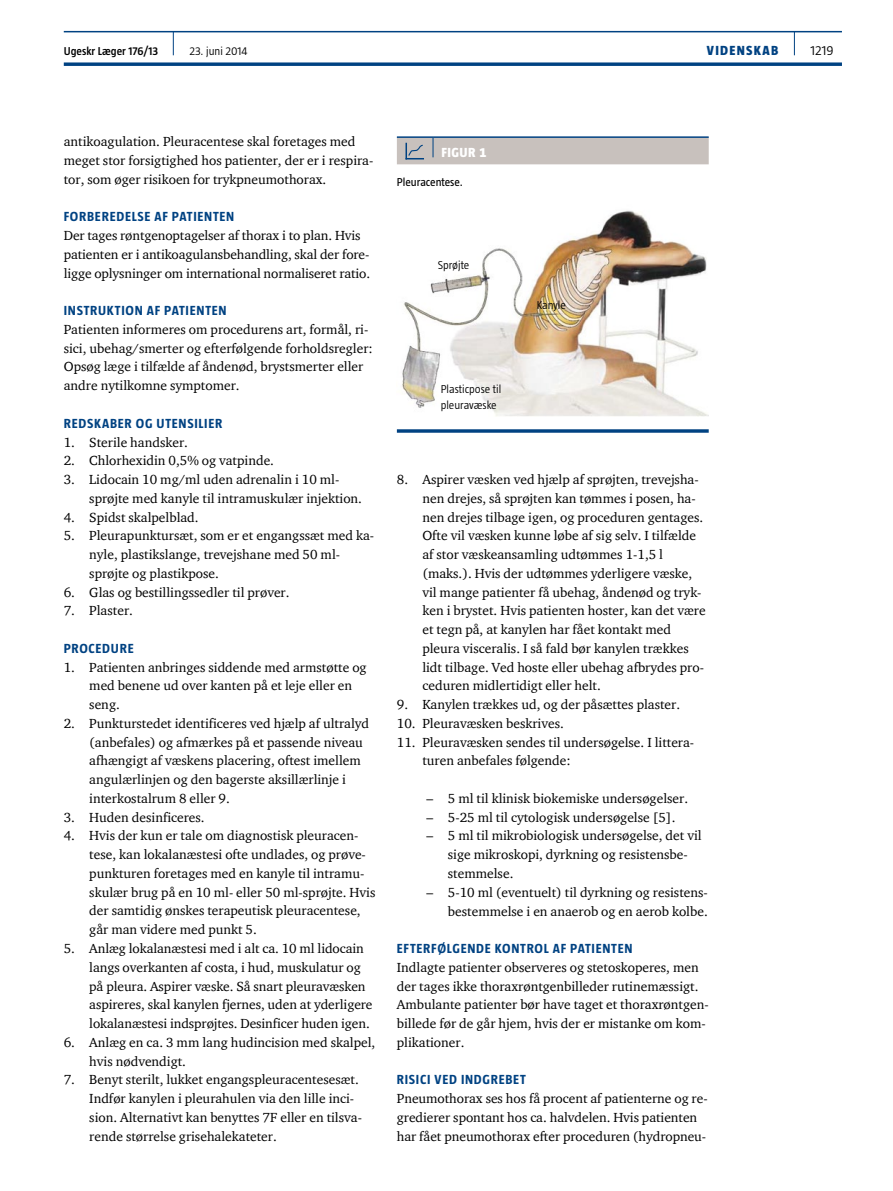
<style>
.page{position:relative;width:893px;height:1191px;background:#fff}
.page>*{position:absolute;margin:0;border:0;box-sizing:border-box;transform-origin:0 0}
.t1{font:13.5px/18.8px "ITC Charter Com";color:#000}
.t2{font:700 13.5px "Taz";letter-spacing:.055em;color:#004282}
.t3{font:800 13.5px "Taz";letter-spacing:.095em;color:#004282}
.t4{font:800 13.5px "Taz";letter-spacing:.035em;color:#fff}
.t5{font:300 13.5px "Taz";color:#000}
.t6{font:300 11.7px/15.8px "Taz";color:#000}
.t7{font:600 11.7px "Taz";color:#000}
.t8{font:11.7px "Taz";color:#000}
</style>
<div class="page">
<hr style="left:64px;top:31px;width:778px;height:1px;background:#004282">
<svg style="left:64px;top:62px;width:778px;height:4px;background:#225b92"></svg>
<svg style="left:794px;top:32px;width:1px;height:23px"></svg>
<svg style="left:173px;top:32px;width:1px;height:23px"></svg>
<hr style="left:397px;top:136px;width:36px;height:2px;background:#004282">
<hr style="left:433px;top:136px;width:276px;height:2px;background:#004282">
<div style="left:397px;top:137px;width:312px;height:27px;background:#c8c1bd"></div>
<img style="left:402px;top:210px;width:307px;height:206px">
<svg style="left:397px;top:429px;width:312px;height:4px"></svg>
<p class="t7" style="left:64px;top:45px;width:96px">Ugeskr Læger 176/13</p>
<p class="t6" style="left:189px;top:43px;width:60px">23. juni 2014</p>
<p class="t3" style="left:707px;top:43px;width:73px">VIDENSKAB</p>
<p class="t5" style="left:810px;top:43px;width:25px">1219</p>
<p class="t1" style="left:64px;top:132px;width:311px">antikoagulation. Pleuracentese skal foretages med meget stor forsigtighed hos patienter, der er i respira&shy;tor, som øger risikoen for trykpneumothorax.</p>
<p class="t2" style="left:64px;top:209px;width:172px">FORBEREDELSE AF PATIENTEN</p>
<p class="t1" style="left:64px;top:226px;width:308px">Der tages røntgenoptagelser af thorax i to plan. Hvis patienten er i antikoagulansbehandling, skal der fore&shy;ligge oplysninger om international normaliseret ratio.</p>
<p class="t2" style="left:64px;top:303px;width:164px">INSTRUKTION AF PATIENTEN</p>
<p class="t1" style="left:64px;top:320px;width:311px">Patienten informeres om procedurens art, formål, ri&shy;sici, ubehag/smerter og efterfølgende forholdsregler:<br>Opsøg læge i tilfælde af åndenød, brystsmerter eller andre nytilkomne symptomer.</p>
<p class="t2" style="left:64px;top:415px;width:160px">REDSKABER OG UTENSILIER</p>
<p class="t1" style="left:64px;top:432px;width:126px">1. Sterile handsker.</p>
<p class="t1" style="left:64px;top:451px;width:212px">2. Chlorhexidin 0,5% og vatpinde.</p>
<p class="t1" style="left:89px;top:470px;width:274px;text-indent:-26px">3. Lidocain 10 mg/ml uden adrenalin i 10 ml&shy;sprøjte med kanyle til intramuskulær injektion.</p>
<p class="t1" style="left:64px;top:507px;width:136px">4. Spidst skalpelblad.</p>
<p class="t1" style="left:89px;top:526px;width:286px;text-indent:-26px">5. Pleurapunktursæt, som er et engangssæt med ka&shy;nyle, plastikslange, trevejshane med 50 ml&shy;sprøjte og plastikpose.</p>
<p class="t1" style="left:64px;top:582px;width:227px">6. Glas og bestillingssedler til prøver.</p>
<p class="t1" style="left:64px;top:601px;width:71px">7. Plaster.</p>
<p class="t2" style="left:64px;top:640px;width:71px">PROCEDURE</p>
<p class="t1" style="left:89px;top:657px;width:279px;text-indent:-26px">1. Patienten anbringes siddende med armstøtte og med benene ud over kanten på et leje eller en seng.</p>
<p class="t1" style="left:89px;top:713px;width:281px;text-indent:-26px">2. Punkturstedet identificeres ved hjælp af ultralyd (anbefales) og afmærkes på et passende niveau afhængigt af væskens placering, oftest imellem angulærlinjen og den bagerste aksillærlinje i interkostalrum 8 eller 9.</p>
<p class="t1" style="left:64px;top:807px;width:142px">3. Huden desinficeres.</p>
<p class="t1" style="left:89px;top:826px;width:288px;text-indent:-26px">4. Hvis der kun er tale om diagnostisk pleuracen&shy;tese, kan lokalanæstesi ofte undlades, og prøve&shy;punkturen foretages med en kanyle til intramu&shy;skulær brug på en 10 ml- eller 50 ml-sprøjte. Hvis der samtidig ønskes terapeutisk pleuracentese, går man videre med punkt 5.</p>
<p class="t1" style="left:89px;top:938px;width:285px;text-indent:-26px">5. Anlæg lokalanæstesi med i alt ca. 10 ml lidocain langs overkanten af costa, i hud, muskulatur og på pleura. Aspirer væske. Så snart pleuravæsken aspireres, skal kanylen fjernes, uden at yderligere lokalanæstesi indsprøjtes. Desinficer huden igen.</p>
<p class="t1" style="left:89px;top:1032px;width:288px;text-indent:-26px">6. Anlæg en ca. 3 mm lang hudincision med skalpel, hvis nødvendigt.</p>
<p class="t1" style="left:89px;top:1070px;width:274px;text-indent:-26px">7. Benyt sterilt, lukket engangspleuracentesesæt.<br>Indfør kanylen i pleurahulen via den lille inci&shy;sion. Alternativt kan benyttes 7F eller en tilsva&shy;rende størrelse grisehalekateter.</p>
<p class="t4" style="left:441px;top:145px;width:46px">FIGUR 1</p>
<p class="t8" style="left:397px;top:176px;width:67px">Pleuracentese.</p>
<p class="t6" style="left:438px;top:256px;width:33px">Sprøjte</p>
<p class="t6" style="left:441px;top:381px;width:62px">Plasticpose til pleuravæske</p>
<p class="t6" style="left:537px;top:297px;width:31px">Kanyle</p>
<p class="t1" style="left:422px;top:470px;width:285px;text-indent:-26px">8. Aspirer væsken ved hjælp af sprøjten, trevejsha&shy;nen drejes, så sprøjten kan tømmes i posen, ha&shy;nen drejes tilbage igen, og proceduren gentages.<br>Ofte vil væsken kunne løbe af sig selv. I tilfælde af stor væskeansamling udtømmes 1-1,5 l (maks.). Hvis der udtømmes yderligere væske, vil mange patienter få ubehag, åndenød og tryk&shy;ken i brystet. Hvis patienten hoster, kan det være et tegn på, at kanylen har fået kontakt med pleura visceralis. I så fald bør kanylen trækkes lidt tilbage. Ved hoste eller ubehag afbrydes pro&shy;ceduren midlertidigt eller helt.</p>
<p class="t1" style="left:397px;top:695px;width:285px">9. Kanylen trækkes ud, og der påsættes plaster.</p>
<p class="t1" style="left:397px;top:713px;width:168px">10. Pleuravæsken beskrives.</p>
<p class="t1" style="left:422px;top:732px;width:273px;text-indent:-26px">11. Pleuravæsken sendes til undersøgelse. I littera&shy;turen anbefales følgende:</p>
<p class="t1" style="left:427px;top:788px;width:263px">– 5 ml til klinisk biokemiske undersøgelser.</p>
<p class="t1" style="left:427px;top:807px;width:250px">– 5-25 ml til cytologisk undersøgelse [5].</p>
<p class="t1" style="left:448px;top:826px;width:255px;text-indent:-21px">– 5 ml til mikrobiologisk undersøgelse, det vil sige mikroskopi, dyrkning og resistensbe&shy;stemmelse.</p>
<p class="t1" style="left:427px;top:882px;width:283px;text-align:right">– 5-10 ml (eventuelt) til dyrkning og resistens&shy;bestemmelse i en anaerob og en aerob kolbe.</p>
<p class="t2" style="left:397px;top:941px;width:237px">EFTERFØLGENDE KONTROL AF PATIENTEN</p>
<p class="t1" style="left:397px;top:957px;width:313px">Indlagte patienter observeres og stetoskoperes, men der tages ikke thoraxrøntgenbilleder rutinemæssigt.<br>Ambulante patienter bør have taget et thoraxrøntgen&shy;billede før de går hjem, hvis der er mistanke om kom&shy;plikationer.</p>
<p class="t2" style="left:397px;top:1072px;width:130px">RISICI VED INDGREBET</p>
<p class="t1" style="left:397px;top:1089px;width:312px">Pneumothorax ses hos få procent af patienterne og re&shy;gredierer spontant hos ca. halvdelen. Hvis patienten har fået pneumothorax efter proceduren (hydropneu-</p>
</div>
